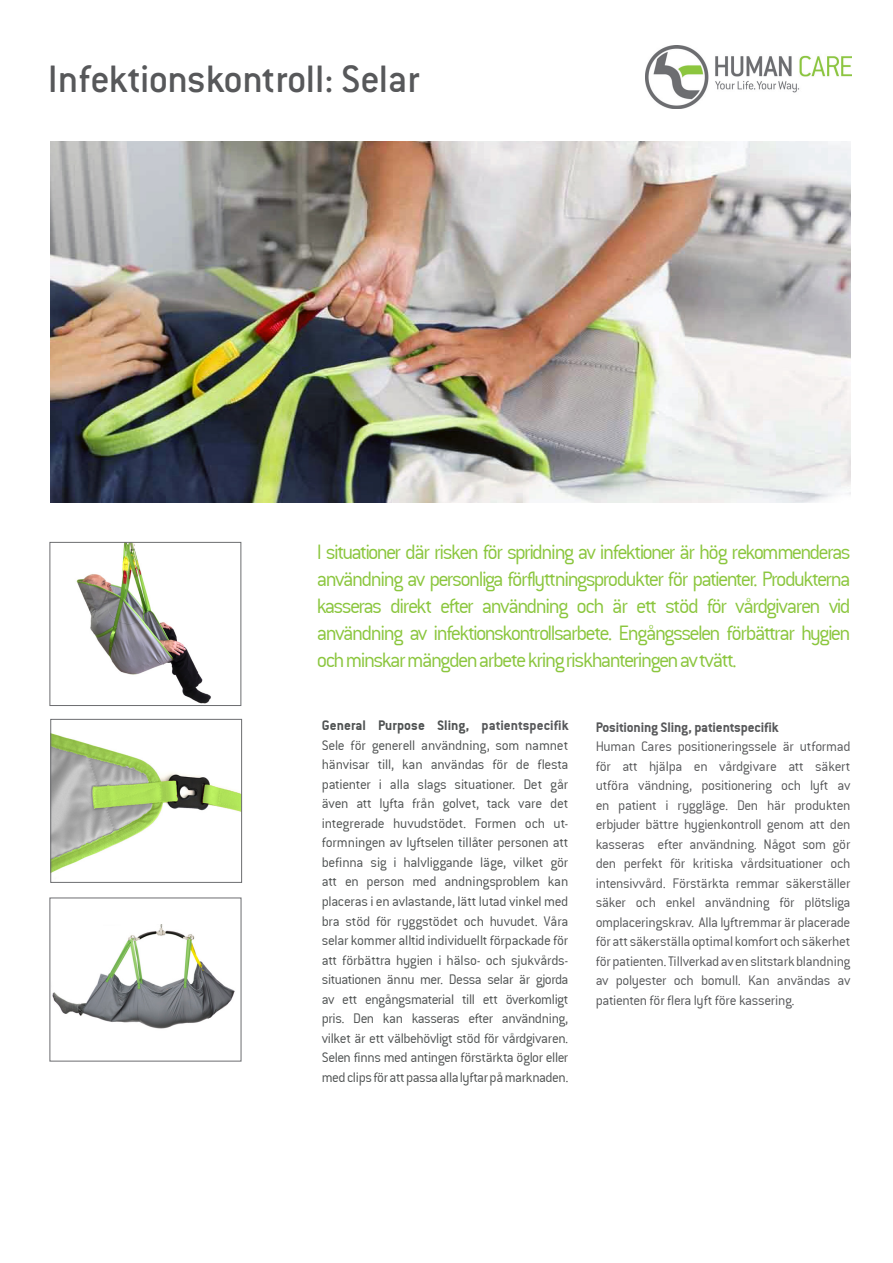
<style>
.page{position:relative;width:893px;height:1263px;background:#fff}
.page>*{position:absolute;margin:0;border:0;box-sizing:border-box;transform-origin:0 0}
.t1{font:42px "Conduit ITC Medium";letter-spacing:-.015em;color:#57585a}
.t2{font:22.5px/27px "Conduit ITCTT Light";letter-spacing:-.06em;color:#8bc63e;text-align:justify}
.t3{font:15px/19.5px "Conduit ITCTT Light";letter-spacing:-.03em;color:#4f5252;text-align:justify}
.t4{font:15px/19.5px "Conduit ITCTT Light";letter-spacing:-.025em;color:#57585a;text-align:justify}
.t5{font:15px "Conduit ITCTT Bold";letter-spacing:.005em;color:#4f5252}
.t6{font:15px "Conduit ITCTT Bold";letter-spacing:-.01em;color:#57585a}
.s1{color:#57585a}
</style>
<div class="page">
<img style="left:76px;top:544px;width:135px;height:160px">
<div style="left:50px;top:542px;width:191px;height:164px;border:1px solid #6c6d70"></div>
<img style="left:52px;top:733px;width:188px;height:140px">
<div style="left:50px;top:719px;width:192px;height:164px;border:1px solid #6c6d70"></div>
<img style="left:52px;top:924px;width:183px;height:105px">
<img style="left:646px;top:45px;width:205px;height:63px">
<img style="left:50px;top:141px;width:800px;height:361px">
<h1 class="t1" style="left:48px;top:53px;width:374px">Infektionskontroll: Selar</h1>
<p class="t2" style="left:317px;top:538px;width:535px">I situationer där risken för spridning av infektioner är hög rekommenderas användning av personliga förflyttningsprodukter för patienter. Produkterna kasseras direkt efter användning och är ett stöd för vårdgivaren vid användning av infektionskontrollsarbete. Engångsselen förbättrar hygien och minskar mängden arbete kring riskhanteringen av tvätt.</p>
<p class="t5" style="left:322px;top:717px;width:248px">General Purpose Sling, <span class="s1">patientspecifik</span></p>
<p class="t3" style="left:322px;top:735px;width:248px">Sele för generell användning, som namnet hänvisar till, kan användas för de flesta patienter i alla slags situationer. Det går även att lyfta från golvet, tack vare det integrerade huvudstödet. Formen och ut&shy;formningen av lyftselen tillåter personen att befinna sig i halvliggande läge, vilket gör att en person med andningsproblem kan placeras i en avlastande, lätt lutad vinkel med bra stöd för ryggstödet och huvudet. Våra selar kommer alltid individuellt förpackade för att förbättra hygien i hälso- och sjukvårds&shy;situationen ännu mer. Dessa selar är gjorda av ett engångsmaterial till ett överkomligt pris. Den kan kasseras efter användning, vilket är ett välbehövligt stöd för vårdgivaren.<br>Selen finns med antingen förstärkta öglor eller med clips för att passa alla lyftar på marknaden.</p>
<p class="t6" style="left:596px;top:718px;width:184px">Positioning Sling, patientspecifik</p>
<p class="t4" style="left:596px;top:736px;width:256px">Human Cares positioneringssele är utformad för att hjälpa en vårdgivare att säkert utföra vändning, positionering och lyft av en patient i ryggläge. Den här produkten erbjuder bättre hygienkontroll genom att den kasseras efter användning. Något som gör den perfekt för kritiska vårdsituationer och intensivvård. Förstärkta remmar säkerställer säker och enkel användning för plötsliga omplaceringskrav. Alla lyftremmar är placerade för att säkerställa optimal komfort och säkerhet för patienten. Tillverkad av en slitstark blandning av polyester och bomull. Kan användas av patienten för flera lyft före kassering.</p>
</div>
